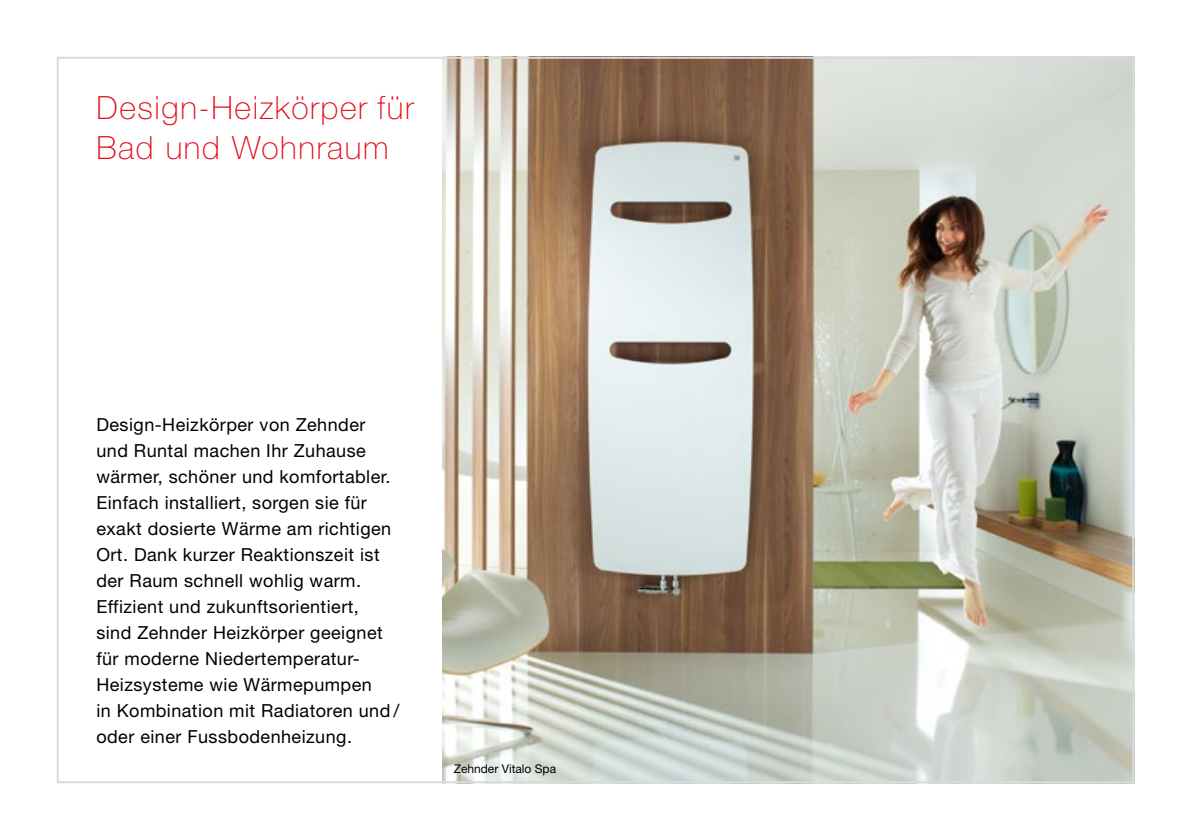
<style>
.page{position:relative;width:1191px;height:840px;background:#fff}
.page>*{position:absolute;margin:0;border:0;box-sizing:border-box;transform-origin:0 0}
.t1{font:100 32px/40px "Helvetica Neue LT Pro";letter-spacing:.05em;color:#e30613}
.t2{font:18px/26px "Helvetica Neue LT Pro";letter-spacing:.025em;color:#000}
.t3{font:12px "Helvetica Neue LT Pro";color:#000}
</style>
<div class="page">
<img style="left:442px;top:60px;width:689px;height:719px">
<h1 class="t1" style="left:96px;top:88px;width:319px">Design-Heizkörper für<br>Bad und Wohnraum</h1>
<p class="t2" style="left:96px;top:411px;width:304px">Design-Heizkörper von Zehnder und Runtal machen Ihr Zuhause wärmer, schöner und komfortabler.<br>Einfach installiert, sorgen sie für exakt dosierte Wärme am richtigen Ort. Dank kurzer Reaktionszeit ist der Raum schnell wohlig warm.<br>Effizient und zukunftsorientiert,<br>sind Zehnder Heizkörper geeignet für moderne Niedertemperatur-Heizsysteme wie Wärmepumpen<br>in Kombination mit Radiatoren und / oder einer Fussbodenheizung.</p>
<p class="t3" style="left:454px;top:760px;width:104px">Zehnder Vitalo Spa</p>
</div>
